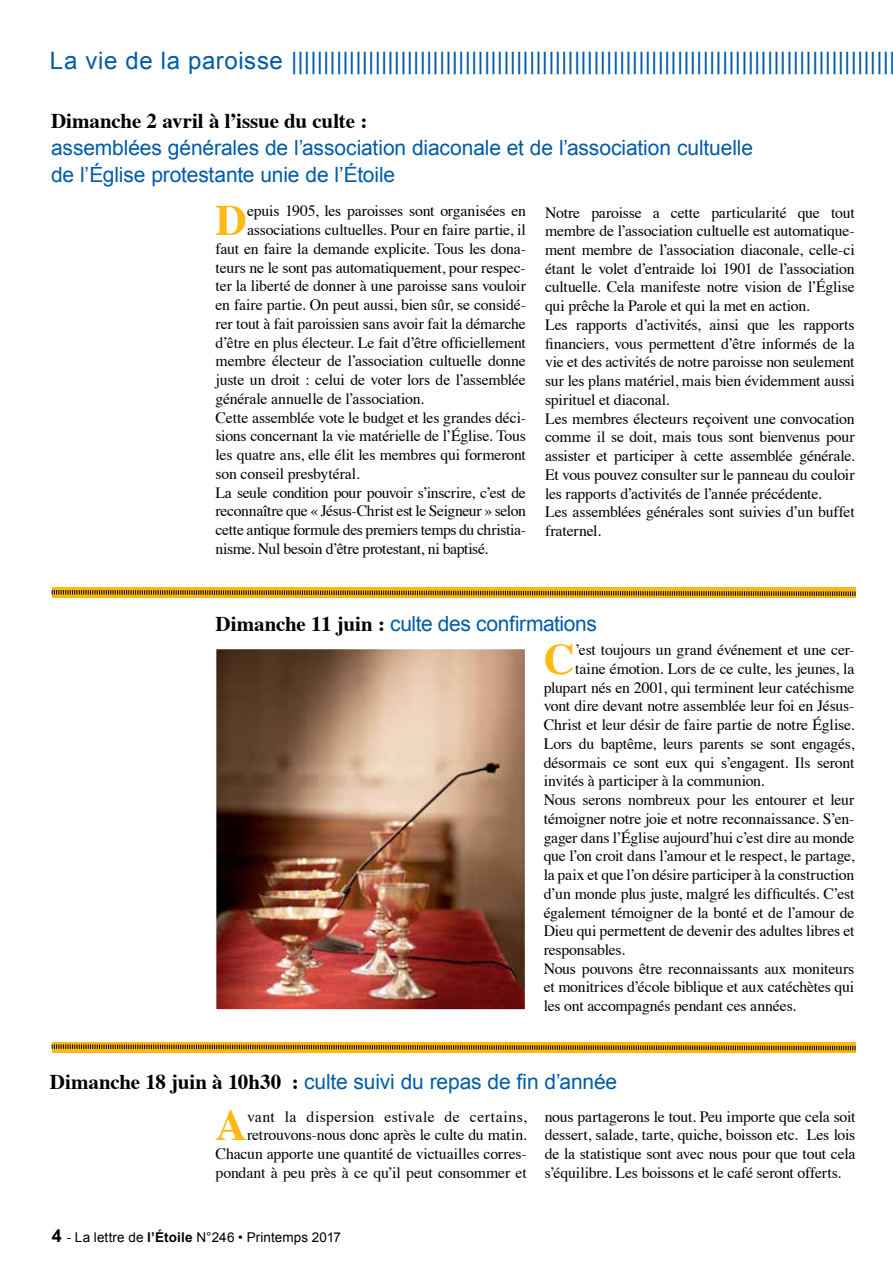
<style>
.page{position:relative;width:893px;height:1263px;background:#fff}
.page>*{position:absolute;margin:0;border:0;box-sizing:border-box;transform-origin:0 0}
.t1{font:700 43.5px "Times";color:#fdb913}
.t2{font:24px "Arial";letter-spacing:.025em;color:#005baa}
.t3{font:21px/27px "Arial";letter-spacing:-.005em;color:#005baa}
.t4{font:700 21px "Times";letter-spacing:-.005em;color:#000}
.t5{font:15.75px/18.8px "Times";letter-spacing:-.015em;color:#000}
.t6{font:13.5px "Arial";letter-spacing:.005em;color:#000}
.s1{font-family:"Times";font-weight:700;color:#000}
.s2{font-weight:700;font-size:18px}
.s3{font-weight:700}
</style>
<div class="page">
<div style="left:52px;top:587px;width:803px;height:11px;background:#fdb913"></div>
<svg style="left:51px;top:589px;width:805px;height:8px"></svg>
<div style="left:52px;top:1042px;width:803px;height:10px;background:#fdb913"></div>
<svg style="left:51px;top:1043px;width:805px;height:8px"></svg>
<img style="left:218px;top:651px;width:305px;height:357px">
<div style="left:215px;top:648px;width:311px;height:363px;border:2px solid #fff"></div>
<h2 class="t2" style="left:50px;top:44px;width:847px">La vie de la paroisse ||||||||||||||||||||||||||||||||||||||||||||||||||||||||||||||||||||||||||||||||||||||||||||||</h2>
<h3 class="t4" style="left:51px;top:101px;width:318px">Dimanche 2 avril à l’issue du culte :</h3>
<h3 class="t3" style="left:51px;top:134px;width:703px">assemblées générales de l’association diaconale et de l’association cultuelle de l’Église protestante unie de l’Étoile</h3>
<h1 class="t1" style="left:216px;top:179px;width:33px">D</h1>
<p class="t5" style="left:247px;top:200px;width:280px">epuis 1905, les paroisses sont organisées en</p>
<p class="t5" style="left:247px;top:219px;width:280px">associations cultuelles. Pour en faire partie, il</p>
<p class="t5" style="left:216px;top:238px;width:312px">faut en faire la demande explicite. Tous les dona-</p>
<p class="t5" style="left:216px;top:257px;width:312px">teurs ne le sont pas automatiquement, pour respec-</p>
<p class="t5" style="left:216px;top:275px;width:312px">ter la liberté de donner à une paroisse sans vouloir</p>
<p class="t5" style="left:216px;top:294px;width:312px">en faire partie. On peut aussi, bien sûr, se considé-</p>
<p class="t5" style="left:216px;top:313px;width:312px">rer tout à fait paroissien sans avoir fait la démarche</p>
<p class="t5" style="left:216px;top:332px;width:312px">d’être en plus électeur. Le fait d’être officiellement</p>
<p class="t5" style="left:216px;top:350px;width:312px">membre électeur de l’association cultuelle donne</p>
<p class="t5" style="left:216px;top:369px;width:312px">juste un droit : celui de voter lors de l’assemblée</p>
<p class="t5" style="left:216px;top:388px;width:210px">générale annuelle de l’association.</p>
<p class="t5" style="left:216px;top:407px;width:312px">Cette assemblée vote le budget et les grandes déci-</p>
<p class="t5" style="left:216px;top:425px;width:312px">sions concernant la vie matérielle de l’Église. Tous</p>
<p class="t5" style="left:216px;top:444px;width:312px">les quatre ans, elle élit les membres qui formeront</p>
<p class="t5" style="left:216px;top:463px;width:146px">son conseil presbytéral.</p>
<p class="t5" style="left:216px;top:482px;width:312px">La seule condition pour pouvoir s’inscrire, c’est de</p>
<p class="t5" style="left:216px;top:500px;width:312px">reconnaître que « Jésus-Christ est le Seigneur » selon</p>
<p class="t5" style="left:216px;top:519px;width:312px">cette antique formule des premiers temps du christia-</p>
<p class="t5" style="left:216px;top:538px;width:274px">nisme. Nul besoin d’être protestant, ni baptisé.</p>
<p class="t5" style="left:545px;top:201px;width:311px">Notre paroisse a cette particularité que tout membre de l’association cultuelle est automatique&shy;ment membre de l’association diaconale, celle-ci étant le volet d’entraide loi 1901 de l’association cultuelle. Cela manifeste notre vision de l’Église qui prêche la Parole et qui la met en action.<br>Les rapports d’activités, ainsi que les rapports financiers, vous permettent d’être informés de la vie et des activités de notre paroisse non seulement sur les plans matériel, mais bien évidemment aussi spirituel et diaconal.<br>Les membres électeurs reçoivent une convocation comme il se doit, mais tous sont bienvenus pour assister et participer à cette assemblée générale.<br>Et vous pouvez consulter sur le panneau du couloir les rapports d’activités de l’année précédente.<br>Les assemblées générales sont suivies d’un buffet fraternel.</p>
<h3 class="t3" style="left:216px;top:610px;width:383px"><span class="s1">Dimanche 11 juin :</span> culte des confirmations</h3>
<h1 class="t1" style="left:544px;top:617px;width:33px">C</h1>
<p class="t5" style="left:575px;top:639px;width:281px">’est toujours un grand événement et une cer-</p>
<p class="t5" style="left:575px;top:658px;width:281px">taine émotion. Lors de ce culte, les jeunes, la</p>
<p class="t5" style="left:544px;top:676px;width:312px">plupart nés en 2001, qui terminent leur catéchisme</p>
<p class="t5" style="left:544px;top:695px;width:312px">vont dire devant notre assemblée leur foi en Jésus-</p>
<p class="t5" style="left:544px;top:714px;width:312px">Christ et leur désir de faire partie de notre Église.</p>
<p class="t5" style="left:544px;top:733px;width:312px">Lors du baptême, leurs parents se sont engagés,</p>
<p class="t5" style="left:544px;top:751px;width:312px">désormais ce sont eux qui s’engagent. Ils seront</p>
<p class="t5" style="left:544px;top:770px;width:222px">invités à participer à la communion.</p>
<p class="t5" style="left:544px;top:789px;width:312px">Nous serons nombreux pour les entourer et leur</p>
<p class="t5" style="left:544px;top:808px;width:312px">témoigner notre joie et notre reconnaissance. S’en-</p>
<p class="t5" style="left:544px;top:826px;width:312px">gager dans l’Église aujourd’hui c’est dire au monde</p>
<p class="t5" style="left:544px;top:845px;width:312px">que l’on croit dans l’amour et le respect, le partage,</p>
<p class="t5" style="left:544px;top:864px;width:312px">la paix et que l’on désire participer à la construction</p>
<p class="t5" style="left:544px;top:883px;width:312px">d’un monde plus juste, malgré les difficultés. C’est</p>
<p class="t5" style="left:544px;top:901px;width:312px">également témoigner de la bonté et de l’amour de</p>
<p class="t5" style="left:544px;top:920px;width:312px">Dieu qui permettent de devenir des adultes libres et</p>
<p class="t5" style="left:544px;top:939px;width:83px">responsables.</p>
<p class="t5" style="left:544px;top:958px;width:312px">Nous pouvons être reconnaissants aux moniteurs</p>
<p class="t5" style="left:544px;top:976px;width:312px">et monitrices d’école biblique et aux catéchètes qui</p>
<p class="t5" style="left:544px;top:995px;width:254px">les ont accompagnés pendant ces années.</p>
<h3 class="t3" style="left:50px;top:1068px;width:569px"><span class="s1">Dimanche 18 juin à 10h30 :</span> culte suivi du repas de fin d’année</h3>
<p class="t5" style="left:545px;top:1105px;width:312px;text-align:justify">nous partagerons le tout. Peu importe que cela soit dessert, salade, tarte, quiche, boisson etc. Les lois de la statistique sont avec nous pour que tout cela s’équilibre. Les boissons et le café seront offerts.</p>
<h1 class="t1" style="left:216px;top:1084px;width:33px">A</h1>
<p class="t5" style="left:216px;top:1105px;width:313px;text-align:right">vant la dispersion estivale de certains, retrouvons-nous donc après le culte du matin.<br>Chacun apporte une quantité de victuailles corres&shy;pondant à peu près à ce qu’il peut consommer et</p>
<p class="t6" style="left:52px;top:1228px;width:291px"><span class="s2">4</span> - La lettre de <span class="s3">l’Étoile</span> N°246 • Printemps 2017</p>
</div>
